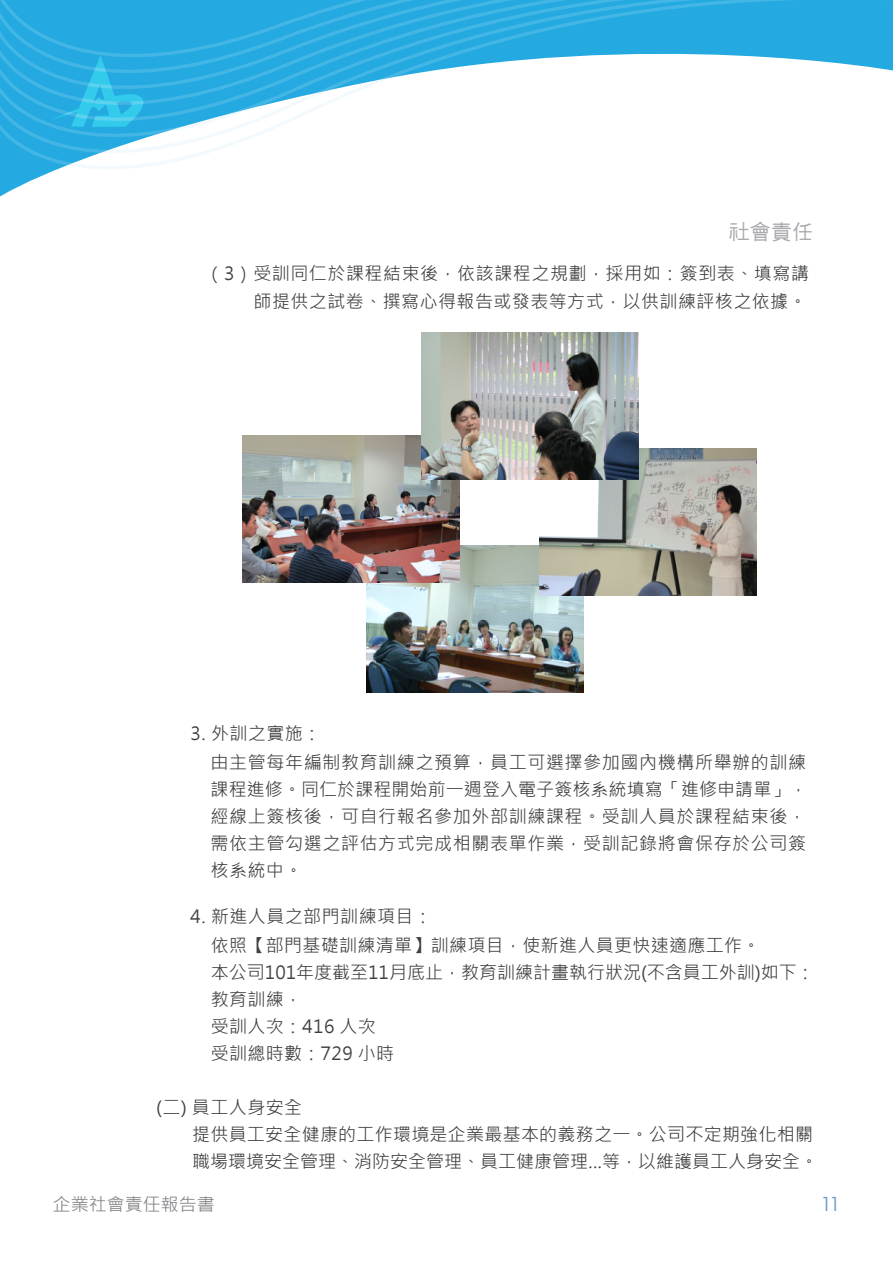
<style>
.page{position:relative;width:893px;height:1263px;background:#fff}
.page>*{position:absolute;margin:0;border:0;box-sizing:border-box;transform-origin:0 0}
.t1{font:21px "DF Hei Md HKP BF";color:#a8a9ad}
.t2{font:21px "Avant Gar Got Itc TEE";color:#6799c9}
.t3{font:18px/27px "Microsoft Jheng Hei";letter-spacing:.02em;color:#3e3e3f}
.t4{font:18px "Microsoft Jheng Hei";color:#808285}
</style>
<div class="page">
<svg style="left:0;top:169px;width:58px;height:28px"></svg>
<svg style="left:0;top:0;width:893px;height:169px"></svg>
<svg style="left:52px;top:55px;width:91px;height:72px;background:#2fb6e5"></svg>
<img style="left:367px;top:545px;width:217px;height:147px">
<img style="left:243px;top:436px;width:217px;height:147px">
<img style="left:540px;top:448px;width:217px;height:147px">
<img style="left:421px;top:333px;width:217px;height:147px">
<p class="t1" style="left:729px;top:221px;width:85px">社會責任</p>
<p class="t3" style="left:206px;top:260px;width:605px">（3）受訓同仁於課程結束後，依該課程之規劃，採用如：簽到表、填寫講</p>
<p class="t3" style="left:254px;top:288px;width:555px">師提供之試卷、撰寫心得報告或發表等方式，以供訓練評核之依據。</p>
<p class="t3" style="left:191px;top:720px;width:132px">3. 外訓之實施：</p>
<p class="t3" style="left:211px;top:749px;width:598px;text-align:justify">由主管每年編制教育訓練之預算，員工可選擇參加國內機構所舉辦的訓練課程進修。同仁於課程開始前一週登入電子簽核系統填寫「進修申請單」，經線上簽核後，可自行報名參加外部訓練課程。受訓人員於課程結束後，需依主管勾選之評估方式完成相關表單作業，受訓記錄將會保存於公司簽核系統中。</p>
<p class="t3" style="left:191px;top:903px;width:243px">4. 新進人員之部門訓練項目：</p>
<p class="t3" style="left:211px;top:932px;width:605px">依照【部門基礎訓練清單】訓練項目，使新進人員更快速適應工作。<br>本公司101年度截至11月底止，教育訓練計畫執行狀況(不含員工外訓)如下：教育訓練，<br>受訓人次：416 人次<br>受訓總時數：729 小時</p>
<p class="t3" style="left:192px;top:1093px;width:628px;text-indent:-36px">(二) 員工人身安全<br>提供員工安全健康的工作環境是企業最基本的義務之一。公司不定期強化相關職場環境安全管理、消防安全管理、員工健康管理…等，以維護員工人身安全。</p>
<p class="t4" style="left:53px;top:1193px;width:164px">企業社會責任報告書</p>
<p class="t2" style="left:821px;top:1192px;width:21px">11</p>
</div>
